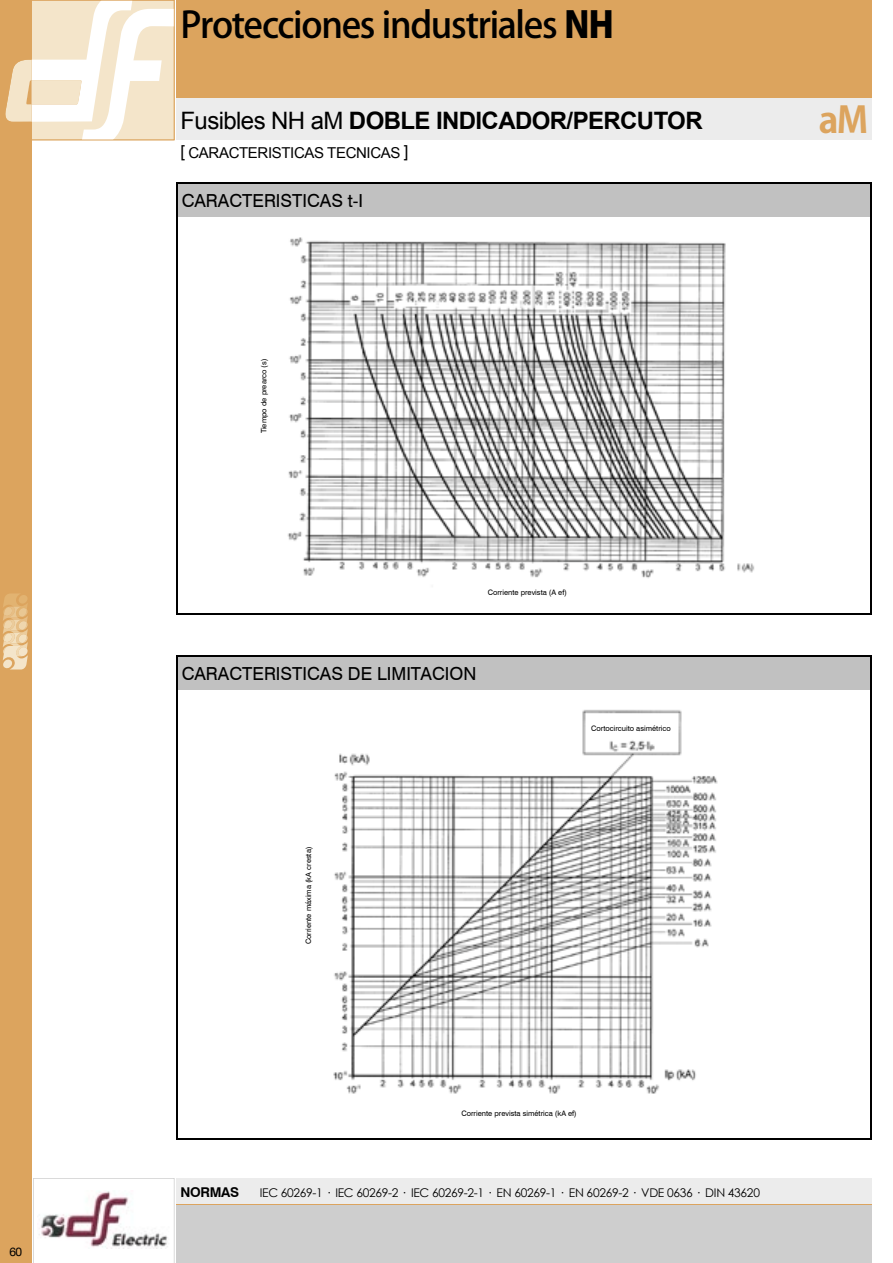
<style>
.page{position:relative;width:893px;height:1263px;background:#fff}
.page>*{position:absolute;margin:0;border:0;box-sizing:border-box;transform-origin:0 0}
.t1{font:500 36px "Koz Go Std";letter-spacing:-.035em;color:#000}
.t2{font:700 36px "Koz Go Std";color:#dca45e}
.t3{font:700 24px "Arial";letter-spacing:-.025em;color:#000}
.t4{font:18px "Swiss 721 BT";color:#000}
.t5{font:15px "Arial";letter-spacing:-.025em;color:#000}
.t6{font:700 13.5px "Swiss 721 BT";letter-spacing:-.025em;color:#000}
.t7{font:12px "Century Gothic";letter-spacing:-.025em;color:#000}
.t8{font:12px "Helvetica Neue";color:#000}
.t9{font:7.5px "Swiss 721 BT";color:#000}
.s1{font-weight:800}
.s2{font-weight:400}
.s3{font-size:16.5px}
</style>
<div class="page">
<div style="left:0;top:0;width:32px;height:1263px;background:#dca45e"></div>
<svg style="left:5px;top:0;width:170px;height:140px"></svg>
<svg style="left:33px;top:1178px;width:142px;height:85px"></svg>
<img style="left:38px;top:1190px;width:132px;height:59px">
<svg style="left:2px;top:594px;width:26px;height:75px"></svg>
<div style="left:176px;top:0;width:696px;height:99px;background:#dca45e"></div>
<div style="left:176px;top:99px;width:696px;height:41px;background:#ececec"></div>
<div style="left:176px;top:1197px;width:696px;height:66px;background:#cecece"></div>
<div style="left:176px;top:1178px;width:696px;height:26px;background:#ececec"></div>
<hr style="left:176px;top:1204px;width:696px;height:1px;background:#dca45e">
<div style="left:177px;top:183px;width:694px;height:34px;background:#c1c1c1"></div>
<hr style="left:176px;top:217px;width:1px;height:396px;background:#000">
<hr style="left:176px;top:183px;width:696px;height:1px;background:#000">
<hr style="left:176px;top:184px;width:1px;height:33px;background:#000">
<hr style="left:871px;top:184px;width:1px;height:33px;background:#000">
<hr style="left:176px;top:613px;width:696px;height:2px;background:#000">
<hr style="left:871px;top:217px;width:1px;height:396px;background:#000">
<img style="left:287px;top:237px;width:468px;height:341px">
<div style="left:177px;top:656px;width:694px;height:34px;background:#c1c1c1"></div>
<hr style="left:176px;top:690px;width:1px;height:449px;background:#000">
<hr style="left:176px;top:656px;width:696px;height:1px;background:#000">
<hr style="left:176px;top:657px;width:1px;height:33px;background:#000">
<hr style="left:871px;top:657px;width:1px;height:33px;background:#000">
<hr style="left:176px;top:1139px;width:696px;height:1px;background:#000">
<hr style="left:871px;top:690px;width:1px;height:449px;background:#000">
<img style="left:333px;top:709px;width:385px;height:385px">
<div style="left:586px;top:725px;width:90px;height:9px;background:#fff"></div>
<h3 class="t8" style="left:9px;top:1244px;width:14px">60</h3>
<h1 class="t1" style="left:181px;top:2px;width:435px">Protecciones industriales <span class="s1">NH</span></h1>
<h2 class="t3" style="left:181px;top:108px;width:524px"><span class="s2">Fusibles NH aM</span> DOBLE INDICADOR/PERCUTOR</h2>
<h1 class="t2" style="left:819px;top:97px;width:51px">aM</h1>
<h3 class="t5" style="left:181px;top:144px;width:229px"><span class="s3">[</span> CARACTERISTICAS TECNICAS <span class="s3">]</span></h3>
<h3 class="t4" style="left:182px;top:190px;width:183px">CARACTERISTICAS t-I</h3>
<p class="t9" style="left:259px;top:433px;width:76px;rotate:-90deg">Tiempo de prearco (s)</p>
<p class="t9" style="left:488px;top:588px;width:81px">Corriente prevista (A ef)</p>
<h3 class="t4" style="left:182px;top:663px;width:296px">CARACTERISTICAS DE LIMITACION</h3>
<p class="t9" style="left:591px;top:723px;width:81px">Cortocircuito asimétrico</p>
<p class="t9" style="left:304px;top:944px;width:99px;rotate:-90deg">Corriente máxima (kA cresta)</p>
<p class="t9" style="left:461px;top:1109px;width:117px">Corriente prevista simétrica (kA ef)</p>
<h3 class="t6" style="left:181px;top:1184px;width:60px">NORMAS</h3>
<h3 class="t7" style="left:260px;top:1185px;width:502px">IEC 60269-1 · IEC 60269-2 · IEC 60269-2-1 · EN 60269-1 · EN 60269-2 · VDE 0636 · DIN 43620</h3>
</div>
